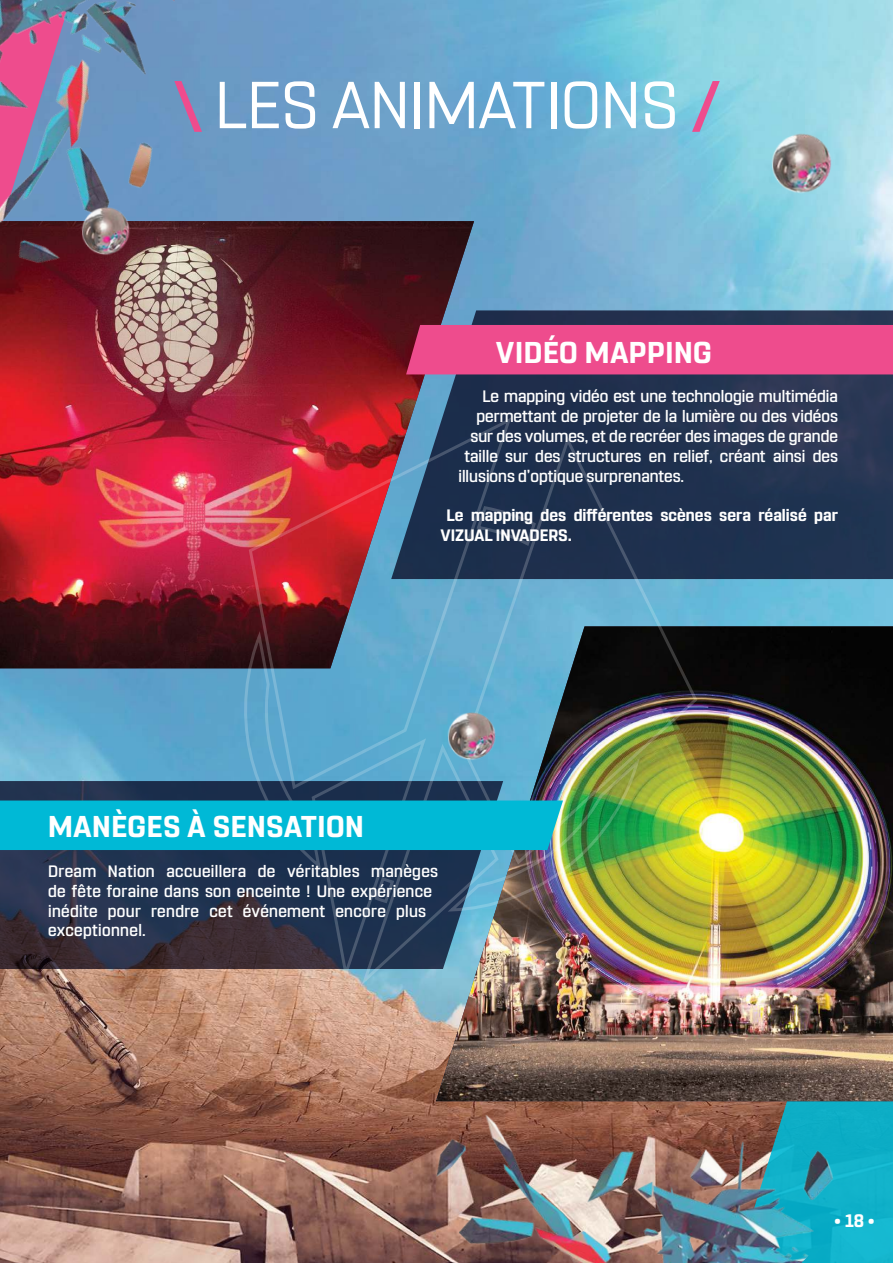
<style>
.page{position:relative;width:893px;height:1263px;background:#fff}
.page>*{position:absolute;margin:0;border:0;box-sizing:border-box;transform-origin:0 0}
.t1{font:66px "Rohn";letter-spacing:.01em;color:#fff}
.t2{font:700 30px "Rohn";letter-spacing:.02em;color:#fff}
.t3{font:700 18px "Rohn";color:#fff}
.t4{font:500 16.5px "Rohn";color:#fff}
.t5{font:500 16.5px/19.8px "Rohn";letter-spacing:.02em;color:#fff}
.t6{font:700 16.5px/19.8px "Rohn";color:#fff}
</style>
<div class="page">
<img style="left:0;top:0;width:893px;height:1263px">
<svg style="left:692px;top:81px;width:28px;height:51px"></svg>
<img style="left:643px;top:626px;width:250px;height:340px">
<svg style="left:474px;top:310px;width:419px;height:269px;background:#243451"></svg>
<img style="left:0;top:221px;width:474px;height:405px">
<img style="left:247px;top:414px;width:267px;height:212px">
<svg style="left:461px;top:432px;width:238px;height:435px;background:#3e5a60"></svg>
<img style="left:0;top:0;width:250px;height:313px">
<img style="left:396px;top:966px;width:497px;height:297px">
<img style="left:744px;top:105px;width:97px;height:114px">
<img style="left:59px;top:184px;width:78px;height:92px">
<div style="left:406px;top:325px;width:487px;height:49px;background:#ee4c8d"></div>
<img style="left:0;top:626px;width:643px;height:364px">
<h1 class="t1" style="left:215px;top:67px;width:464px">LES ANIMATIONS</h1>
<h2 class="t2" style="left:496px;top:335px;width:217px">VIDÉO MAPPING</h2>
<p class="t4" style="left:482px;top:387px;width:357px">Le mapping vidéo est une technologie multimédia</p>
<p class="t4" style="left:476px;top:407px;width:363px">permettant de projeter de la lumière ou des vidéos</p>
<p class="t4" style="left:470px;top:427px;width:369px">sur des volumes, et de recréer des images de grande</p>
<p class="t4" style="left:464px;top:446px;width:375px">taille sur des structures en relief, créant ainsi des</p>
<p class="t4" style="left:458px;top:466px;width:227px">illusions d’optique surprenantes.</p>
<p class="t6" style="left:440px;top:505px;width:399px;text-indent:6px">Le mapping des diférentes scènes sera réalisé par<br>VIZUAL INVADERS.</p>
<h2 class="t2" style="left:48px;top:810px;width:317px">MANÈGES À SENSATION</h2>
<p class="t5" style="left:48px;top:861px;width:391px">Dream Nation accueillera de véritables manèges de fête foraine dans son enceinte ! Une expérience inédite pour rendre cet événement encore plus exceptionnel.</p>
<p class="t3" style="left:834px;top:1210px;width:42px">• 18 •</p>
</div>
